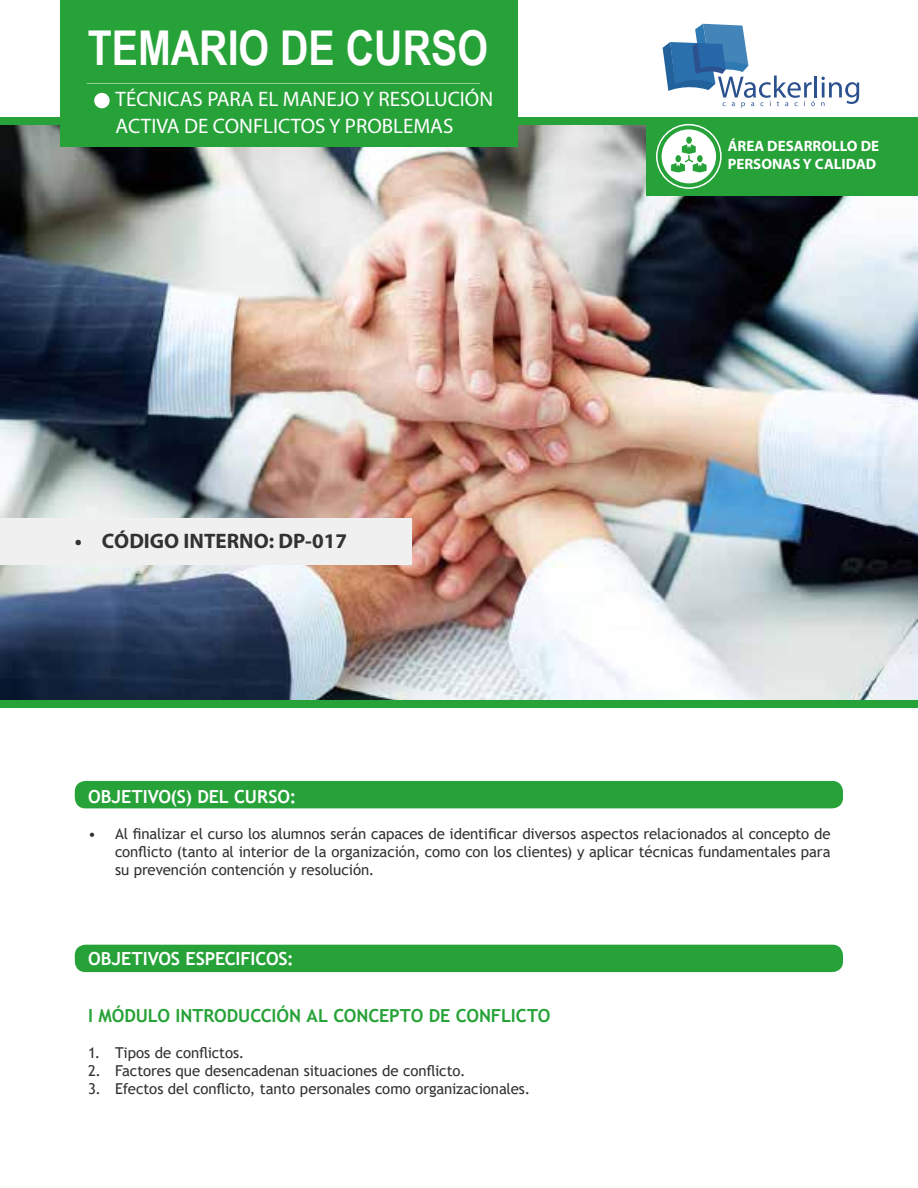
<style>
.page{position:relative;width:918px;height:1188px;background:#fff}
.page>*{position:absolute;margin:0;border:0;box-sizing:border-box;transform-origin:0 0}
.t1{font:700 48px "Arial Narrow";color:#fff}
.t2{font:21px/27px "Myriad Pro";color:#fff}
.t3{font:700 21px "Myriad Pro";color:#323232}
.t4{font:700 18px "Trebuchet MS";letter-spacing:-.005em;color:#fff}
.t5{font:700 18px "Trebuchet MS";letter-spacing:-.005em;color:#27a238}
.t6{font:15px/18px "Trebuchet MS";letter-spacing:-.005em;color:#323232;text-align:justify}
.t7{font:700 15px/18px "Myriad Pro";color:#fff}
</style>
<div class="page">
<div style="left:75px;top:945px;width:768px;height:27px;background:#27a238;border-radius:11px"></div>
<div style="left:75px;top:781px;width:768px;height:27px;background:#27a238;border-radius:11px"></div>
<img style="left:0;top:126px;width:918px;height:573px">
<div style="left:60px;top:0;width:457px;height:147px;background:#27a238"></div>
<hr style="left:814px;top:76px;width:3px;height:22px;background:#2c518f">
<svg style="left:663px;top:24px;width:152px;height:84px"></svg>
<svg style="left:821px;top:77px;width:38px;height:29px"></svg>
<div style="left:94px;top:93px;width:16px;height:15px;background:#fff;border-radius:50%"></div>
<hr style="left:87px;top:83px;width:393px;height:1px;background:#fff">
<div style="left:646px;top:117px;width:272px;height:79px;background:#27a238"></div>
<div style="left:656px;top:124px;width:66px;height:65px;border:2px solid #fff;border-radius:50%"></div>
<svg style="left:662px;top:129px;width:54px;height:54px"></svg>
<div style="left:0;top:518px;width:411px;height:47px;background:#f0f0f0"></div>
<h1 class="t1" style="left:88px;top:12px;width:402px">TEMARIO DE CURSO</h1>
<h2 class="t2" style="left:116px;top:85px;width:379px">TÉCNICAS PARA EL MANEJO Y RESOLUCIÓN<br>ACTIVA DE CONFLICTOS Y PROBLEMAS</h2>
<h2 class="t3" style="left:75px;top:527px;width:274px">• CÓDIGO INTERNO: DP-017</h2>
<p class="t7" style="left:728px;top:136px;width:153px">ÁREA DESARROLLO DE<br>PERSONAS Y CALIDAD</p>
<p class="t4" style="left:88px;top:785px;width:210px">OBJETIVO(S) DEL CURSO:</p>
<p class="t6" style="left:115px;top:824px;width:717px;text-indent:-27px">• Al finalizar el curso los alumnos serán capaces de identificar diversos aspectos relacionados al concepto de conflicto (tanto al interior de la organización, como con los clientes) y aplicar técnicas fundamentales para su prevención contención y resolución.</p>
<p class="t4" style="left:88px;top:947px;width:207px">OBJETIVOS ESPECIFICOS:</p>
<p class="t5" style="left:88px;top:1004px;width:464px">I MÓDULO INTRODUCCIÓN AL CONCEPTO DE CONFLICTO</p>
<p class="t6" style="left:88px;top:1044px;width:158px">1. Tipos de conflictos.</p>
<p class="t6" style="left:88px;top:1062px;width:379px">2. Factores que desencadenan situaciones de conflicto.</p>
<p class="t6" style="left:88px;top:1080px;width:444px">3. Efectos del conflicto, tanto personales como organizacionales.</p>
</div>
